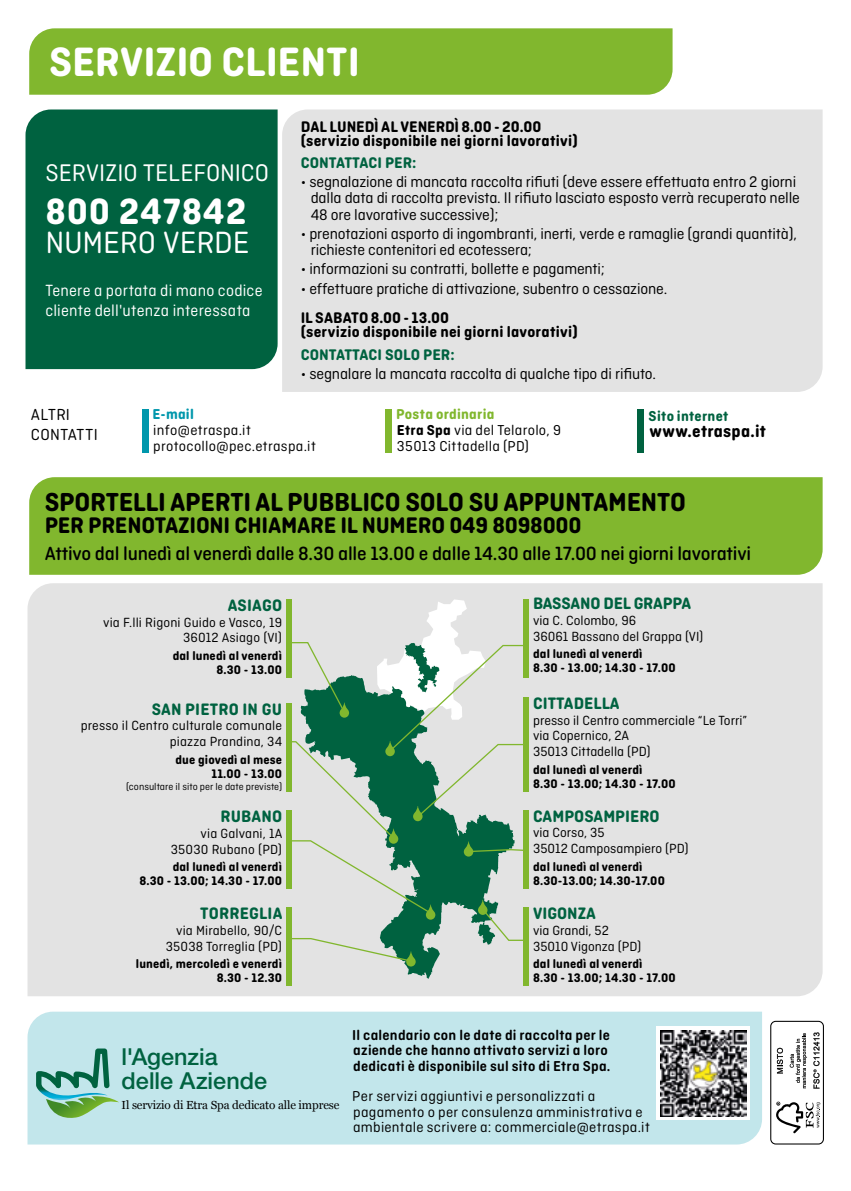
<style>
.page{position:relative;width:851px;height:1191px;background:#fff}
.page>*{position:absolute;margin:0;border:0;box-sizing:border-box;transform-origin:0 0}
.t1{font:700 43.2px "Ciutadella Rounded";color:#fff}
.t2{font:700 38.6px "Ciutadella Rounded";letter-spacing:.02em;color:#fff}
.t3{font:32.4px "Ciutadella Rounded";letter-spacing:-.005em;color:#fff}
.t4{font:700 27.4px "Ciutadella Rounded";letter-spacing:-.01em;color:#000}
.t5{font:25.4px "Ciutadella Rounded";color:#fff}
.t6{font:700 23.8px "Ciutadella Rounded";letter-spacing:-.01em;color:#000}
.t7{font:500 23.4px/23.4px "Helvetica Neue LT Std";color:#006240}
.t8{font:500 20.2px "Ciutadella Rounded";letter-spacing:-.01em;color:#000}
.t9{font:700 18px "Ciutadella Rounded";letter-spacing:.015em;color:#000}
.t10{font:700 17.4px "Ciutadella Rounded";color:#006240}
.t11{font:17.2px/19.8px "Ciutadella Rounded";letter-spacing:.015em;color:#fff}
.t12{font:16.8px/20.2px "Ciutadella Rounded";letter-spacing:.02em;color:#000}
.t13{font:16.2px/16.2px "Ciutadella Rounded";letter-spacing:-.01em;color:#000}
.t14{font:700 16.2px/13.8px "Ciutadella Rounded";letter-spacing:.01em;color:#000}
.t15{font:700 16.2px "Ciutadella Rounded";color:#006240}
.t16{font:15.2px/15.8px "Ciutadella Rounded";letter-spacing:.02em;color:#000}
.t17{font:600 15.2px/15.4px "Ciutadella Rounded";letter-spacing:.015em;color:#000}
.t18{font:700 15.2px "Ciutadella Rounded";letter-spacing:.02em;color:#006240}
.t19{font:700 15.2px "Ciutadella Rounded";color:#0097ac}
.t20{font:14px/15.8px "Ciutadella Rounded";color:#000}
.t21{font:700 13px/14px "Ciutadella Rounded";letter-spacing:.01em;color:#000}
.t22{font:11.6px "Georgia";letter-spacing:-.01em;color:#000}
.t23{font:10.4px "Ciutadella Rounded";color:#000}
.s1{font-weight:700;color:#81b72e}
.s2{font-weight:700}
</style>
<div class="page">
<div style="left:29px;top:28px;width:643px;height:67px;background:#81b72e"></div>
<div style="left:27px;top:583px;width:795px;height:413px;background:#e3e3e3"></div>
<div style="left:29px;top:477px;width:793px;height:98px;background:#81b72e"></div>
<div style="left:27px;top:1011px;width:735px;height:133px;background:#c2e6eb"></div>
<div style="left:282px;top:109px;width:540px;height:283px;background:#e3e3e3"></div>
<div style="left:25px;top:109px;width:252px;height:260px;background:#006240"></div>
<svg style="left:36px;top:1048px;width:83px;height:71px;background:#8ec4b4"></svg>
<svg style="left:656px;top:1026px;width:93px;height:93px"></svg>
<img style="left:660px;top:1030px;width:86px;height:86px">
<div style="left:142px;top:409px;width:6px;height:44px;background:#0097ac"></div>
<div style="left:385px;top:409px;width:6px;height:44px;background:#81b72e"></div>
<div style="left:637px;top:409px;width:6px;height:44px;background:#006240"></div>
<div style="left:523px;top:599px;width:6px;height:79px;background:#81b72e"></div>
<div style="left:523px;top:697px;width:6px;height:94px;background:#81b72e"></div>
<div style="left:523px;top:810px;width:6px;height:78px;background:#81b72e"></div>
<div style="left:523px;top:907px;width:6px;height:79px;background:#81b72e"></div>
<svg style="left:301px;top:966px;width:213px;height:12px;background:#d0d8d5"></svg>
<div style="left:286px;top:599px;width:6px;height:79px;background:#81b72e"></div>
<div style="left:286px;top:703px;width:6px;height:88px;background:#81b72e"></div>
<div style="left:286px;top:810px;width:6px;height:78px;background:#81b72e"></div>
<svg style="left:289px;top:599px;width:236px;height:367px;background:#a4c0b2"></svg>
<div style="left:286px;top:907px;width:6px;height:79px;background:#81b72e"></div>
<svg style="left:776px;top:1101px;width:44px;height:32px"></svg>
<svg style="left:776px;top:1047px;width:6px;height:26px"></svg>
<svg style="left:789px;top:1033px;width:17px;height:55px"></svg>
<svg style="left:813px;top:1032px;width:6px;height:56px"></svg>
<div style="left:770px;top:1020px;width:53px;height:124px;border:1px solid #000;border-radius:5px"></div>
<h1 class="t1" style="left:49px;top:37px;width:312px">SERVIZIO CLIENTI</h1>
<h3 class="t5" style="left:45px;top:158px;width:225px">SERVIZIO TELEFONICO</h3>
<h2 class="t2" style="left:45px;top:189px;width:202px">800 247842</h2>
<h3 class="t3" style="left:45px;top:224px;width:205px">NUMERO VERDE</h3>
<p class="t11" style="left:45px;top:280px;width:218px">Tenere a portata di mano codice cliente dell'utenza interessata</p>
<p class="t14" style="left:301px;top:120px;width:278px">DAL LUNEDÌ AL VENERDÌ 8.00 - 20.00 (servizio disponibile nei giorni lavorativi)</p>
<p class="t15" style="left:301px;top:153px;width:117px">CONTATTACI PER:</p>
<p class="t13" style="left:311px;top:174px;width:490px;text-indent:-10px">• segnalazione di mancata raccolta rifiuti (deve essere effettuata entro 2 giorni dalla data di raccolta prevista. Il rifiuto lasciato esposto verrà recuperato nelle<br>48 ore lavorative successive);</p>
<p class="t13" style="left:311px;top:225px;width:487px;text-indent:-10px">• prenotazioni asporto di ingombranti, inerti, verde e ramaglie (grandi quantità), richieste contenitori ed ecotessera;</p>
<p class="t13" style="left:301px;top:261px;width:306px">• informazioni su contratti, bollette e pagamenti;</p>
<p class="t13" style="left:301px;top:280px;width:368px">• effettuare pratiche di attivazione, subentro o cessazione.</p>
<p class="t14" style="left:301px;top:311px;width:278px">IL SABATO 8.00 - 13.00<br>(servizio disponibile nei giorni lavorativi)</p>
<p class="t15" style="left:301px;top:345px;width:155px">CONTATTACI SOLO PER:</p>
<p class="t13" style="left:301px;top:366px;width:357px">• segnalare la mancata raccolta di qualche tipo di rifiuto.</p>
<p class="t12" style="left:31px;top:405px;width:68px">ALTRI<br>CONTATTI</p>
<p class="t19" style="left:152px;top:405px;width:43px">E-mail</p>
<p class="t16" style="left:153px;top:422px;width:164px">info@etraspa.it protocollo@pec.etraspa.it</p>
<p class="t16" style="left:396px;top:406px;width:166px"><span class="s1">Posta ordinaria<br></span><span class="s2">Etra Spa</span> via del Telarolo, 9<br>35013 Cittadella (PD)</p>
<p class="t18" style="left:648px;top:407px;width:81px">Sito internet</p>
<p class="t9" style="left:649px;top:421px;width:118px">www.etraspa.it</p>
<h3 class="t4" style="left:45px;top:486px;width:642px">SPORTELLI APERTI AL PUBBLICO SOLO SU APPUNTAMENTO</h3>
<h3 class="t6" style="left:45px;top:511px;width:538px">PER PRENOTAZIONI CHIAMARE IL NUMERO 049 8098000</h3>
<p class="t8" style="left:45px;top:542px;width:707px">Attivo dal lunedì al venerdì dalle 8.30 alle 13.00 e dalle 14.30 alle 17.00 nei giorni lavorativi</p>
<p class="t10" style="left:228px;top:595px;width:56px">ASIAGO</p>
<p class="t20" style="left:103px;top:614px;width:180px;text-align:right">via F.lli Rigoni Guido e Vasco, 19<br>36012 Asiago (VI)</p>
<p class="t21" style="left:173px;top:649px;width:111px;text-align:right">dal lunedì al venerdì<br>8.30 - 13.00</p>
<p class="t10" style="left:152px;top:699px;width:132px">SAN PIETRO IN GU</p>
<p class="t20" style="left:81px;top:718px;width:203px;text-align:right">presso il Centro culturale comunale piazza Prandina, 34</p>
<p class="t21" style="left:175px;top:752px;width:108px;text-align:right">due giovedì al mese<br>11.00 - 13.00</p>
<p class="t23" style="left:126px;top:780px;width:157px">(consultare il sito per le date previste)</p>
<p class="t10" style="left:220px;top:806px;width:63px">RUBANO</p>
<p class="t20" style="left:171px;top:825px;width:113px;text-align:right">via Galvani, 1A<br>35030 Rubano (PD)</p>
<p class="t21" style="left:139px;top:860px;width:144px;text-align:right">dal lunedì al venerdì<br>8.30 - 13.00; 14.30 - 17.00</p>
<p class="t10" style="left:200px;top:903px;width:84px">TORREGLIA</p>
<p class="t20" style="left:166px;top:922px;width:118px;text-align:right">via Mirabello, 90/C<br>35038 Torreglia (PD)</p>
<p class="t21" style="left:136px;top:957px;width:148px;text-align:right">lunedì, mercoledì e venerdì<br>8.30 - 12.30</p>
<p class="t10" style="left:533px;top:593px;width:160px">BASSANO DEL GRAPPA</p>
<p class="t20" style="left:533px;top:612px;width:172px">via C. Colombo, 96<br>36061 Bassano del Grappa (VI)</p>
<p class="t21" style="left:533px;top:647px;width:144px">dal lunedì al venerdì<br>8.30 - 13.00; 14.30 - 17.00</p>
<p class="t10" style="left:533px;top:693px;width:88px">CITTADELLA</p>
<p class="t20" style="left:533px;top:712px;width:216px">presso il Centro commerciale “Le Torri” via Copernico, 2A<br>35013 Cittadella (PD)</p>
<p class="t21" style="left:533px;top:762px;width:144px">dal lunedì al venerdì<br>8.30 - 13.00; 14.30 - 17.00</p>
<p class="t10" style="left:533px;top:805px;width:128px">CAMPOSAMPIERO</p>
<p class="t20" style="left:533px;top:824px;width:157px">via Corso, 35<br>35012 Camposampiero (PD)</p>
<p class="t21" style="left:533px;top:859px;width:133px">dal lunedì al venerdì<br>8.30-13.00; 14.30-17.00</p>
<p class="t10" style="left:533px;top:903px;width:64px">VIGONZA</p>
<p class="t20" style="left:533px;top:922px;width:110px">via Grandi, 52<br>35010 Vigonza (PD)</p>
<p class="t21" style="left:533px;top:957px;width:144px">dal lunedì al venerdì<br>8.30 - 13.00; 14.30 - 17.00</p>
<h3 class="t7" style="left:122px;top:1045px;width:147px">l'Agenzia delle Aziende</h3>
<p class="t22" style="left:122px;top:1096px;width:219px">Il servizio di Etra Spa dedicato alle imprese</p>
<p class="t17" style="left:352px;top:1027px;width:260px">Il calendario con le date di raccolta per le aziende che hanno attivato servizi a loro dedicati è disponibile sul sito di Etra Spa.</p>
<p class="t16" style="left:352px;top:1088px;width:299px">Per servizi aggiuntivi e personalizzati a pagamento o per consulenza amministrativa e ambientale scrivere a: commerciale@etraspa.it</p>
</div>
